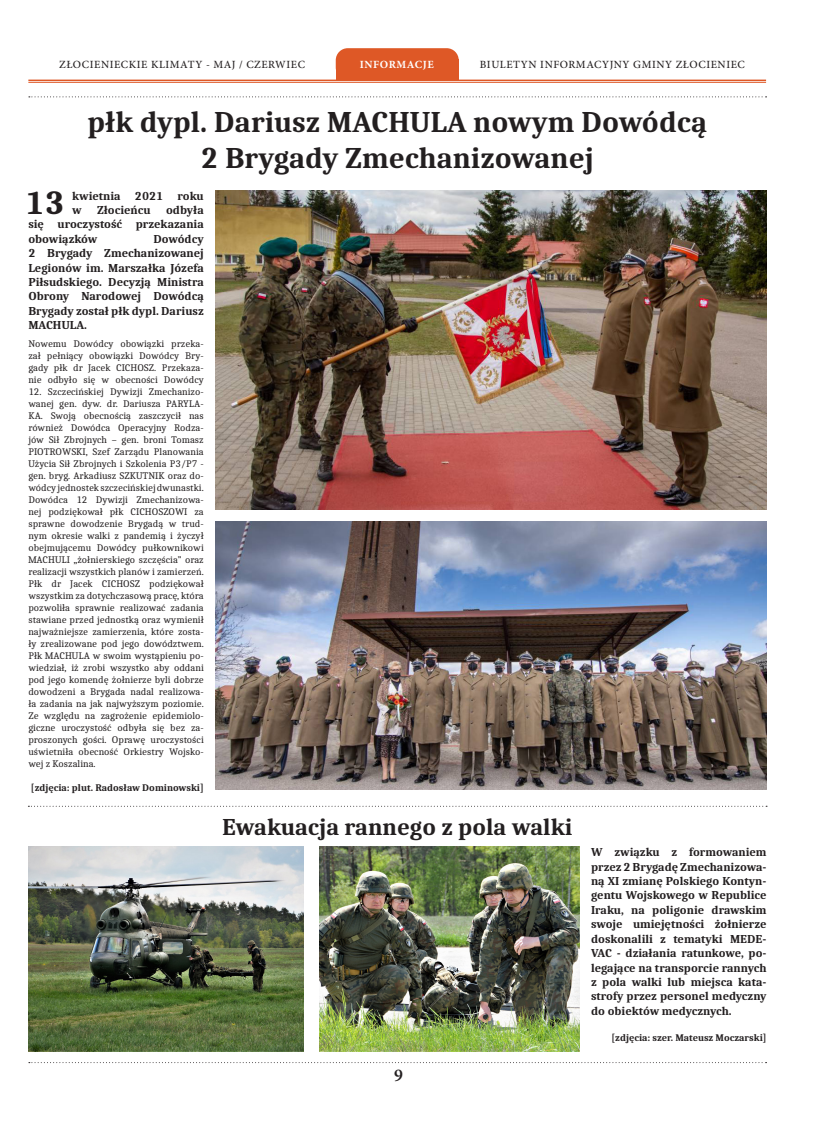
<style>
.page{position:relative;width:820px;height:1134px;background:#fff}
.page>*{position:absolute;margin:0;border:0;box-sizing:border-box;transform-origin:0 0}
.t1{font:700 33.6px "Caladea";color:#231f20}
.t2{font:700 30px/36px "Caladea";color:#231f20;text-align:center}
.t3{font:700 24px "Caladea";color:#231f20}
.numery{font:600 18px "Minion Pro";color:#231f20}
.t4{font:700 12px/14.4px "Caladea";color:#231f20;text-align:justify}
.naglowek{font:500 11px "Minion Pro";letter-spacing:.05em;color:#231f20}
.naglowek_srodek{font:700 11px "Minion Pro";letter-spacing:.05em;color:#fff}
.t5{font:10px/12px "Caladea";color:#231f20;text-align:justify}
.t6{font:700 10px "Caladea";color:#231f20}
</style>
<div class="page">
<svg style="left:29px;top:1062px;width:737px;height:1px"></svg>
<svg style="left:29px;top:96px;width:737px;height:1px"></svg>
<hr style="left:28px;top:80px;width:737px;height:1px;background:#de5826">
<hr style="left:28px;top:82px;width:737px;height:1px;background:#de5826">
<div style="left:335px;top:60px;width:123px;height:20px;background:#de5826"></div>
<div style="left:335px;top:48px;width:123px;height:32px;background:#de5826;border-radius:12px"></div>
<img style="left:216px;top:190px;width:549px;height:319px">
<img style="left:216px;top:521px;width:549px;height:269px">
<svg style="left:28px;top:806px;width:738px;height:1px"></svg>
<img style="left:28px;top:847px;width:275px;height:204px">
<img style="left:319px;top:847px;width:259px;height:204px">
<p class="naglowek" style="left:59px;top:57px;width:247px">ZŁOCIENIECKIE KLIMATY - MAJ / CZERWIEC</p>
<p class="naglowek_srodek" style="left:359px;top:57px;width:75px">INFORMACJE</p>
<p class="naglowek" style="left:479px;top:57px;width:266px">BIULETYN INFORMACYJNY GMINY ZŁOCIENIEC</p>
<p class="t2" style="left:87px;top:103px;width:621px">płk dypl. Dariusz MACHULA nowym Dowódcą<br>2 Brygady Zmechanizowanej</p>
<p class="t1" style="left:25px;top:182px;width:41px">13</p>
<p class="t4" style="left:72px;top:188px;width:133px">kwietnia 2021 roku w</p>
<p class="t4" style="left:97px;top:202px;width:55px">Złocieńcu</p>
<p class="t4" style="left:28px;top:202px;width:177px;text-indent:138px">odbyła się uroczystość przekazania obowiązków</p>
<p class="t4" style="left:28px;top:231px;width:177px;text-indent:125px">Dowódcy 2 Brygady Zmechanizowanej Legionów im. Marszałka Józefa Piłsudskiego. Decyzją Ministra Obrony Narodowej Dowódcą Brygady został płk dypl. Dariusz MACHULA.</p>
<p class="t5" style="left:28px;top:337px;width:177px">Nowemu Dowódcy obowiązki przeka&shy;zał pełniący obowiązki Dowódcy Bry&shy;gady płk dr Jacek CICHOSZ. Przekaza&shy;nie odbyło się w obecności Dowódcy</p>
<p class="t5" style="left:28px;top:385px;width:177px">12. Szczecińskiej Dywizji Zmechanizo&shy;wanej gen. dyw. dr. Dariusza PARYLA-KA. Swoją obecnością zaszczycił nas również Dowódca Operacyjny Rodza&shy;jów Sił Zbrojnych – gen. broni Tomasz PIOTROWSKI, Szef Zarządu Planowania Użycia Sił Zbrojnych i Szkolenia P3/P7 - gen. bryg. Arkadiusz SZKUTNIK oraz do&shy;wódcy jednostek szczecińskiej dwunastki.<br>Dowódca 12 Dywizji Zmechanizowa&shy;nej podziękował płk CICHOSZOWI za sprawne dowodzenie Brygadą w trud&shy;nym okresie walki z pandemią i życzył obejmującemu Dowódcy pułkownikowi MACHULI „żołnierskiego szczęścia” oraz realizacji wszystkich planów i zamierzeń.<br>Płk dr Jacek CICHOSZ podziękował wszystkim za dotychczasową pracę, która pozwoliła sprawnie realizować zadania stawiane przed jednostką oraz wymienił najważniejsze zamierzenia, które zosta&shy;ły zrealizowane pod jego dowództwem.<br>Płk MACHULA w swoim wystąpieniu po&shy;wiedział, iż zrobi wszystko aby oddani pod jego komendę żołnierze byli dobrze dowodzeni a Brygada nadal realizowa&shy;ła zadania na jak najwyższym poziomie.<br>Ze względu na zagrożenie epidemiolo&shy;giczne uroczystość odbyła się bez za&shy;proszonych gości. Oprawę uroczystości uświetniła obecność Orkiestry Wojsko&shy;wej z Koszalina.</p>
<p class="t6" style="left:31px;top:781px;width:174px">[zdjęcia: plut. Radosław Dominowski]</p>
<p class="t3" style="left:222px;top:812px;width:352px">Ewakuacja rannego z pola walki</p>
<p class="numery" style="left:394px;top:1063px;width:10px">9</p>
<p class="t4" style="left:590px;top:845px;width:177px">W związku z formowaniem przez 2 Brygadę Zmechanizowa&shy;ną XI zmianę Polskiego Kontyn&shy;gentu Wojskowego w Republice Iraku, na poligonie drawskim swoje umiejętności żołnierze doskonalili z tematyki MEDE-VAC - działania ratunkowe, po&shy;legające na transporcie rannych z pola walki lub miejsca kata&shy;strofy przez personel medyczny do obiektów medycznych.</p>
<p class="t6" style="left:611px;top:1032px;width:156px">[zdjęcia: szer. Mateusz Moczarski]</p>
</div>
